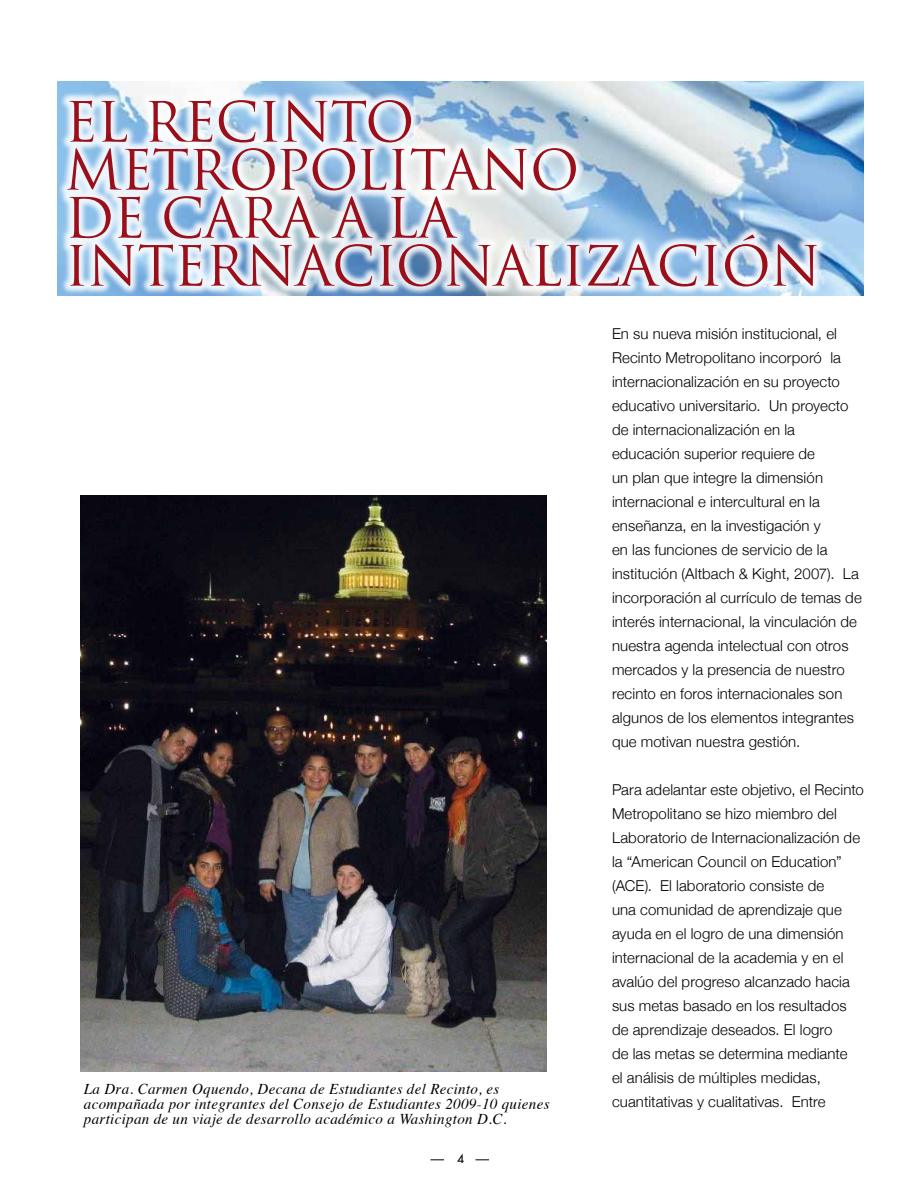
<style>
.page{position:relative;width:918px;height:1188px;background:#fff}
.page>*{position:absolute;margin:0;border:0;box-sizing:border-box;transform-origin:0 0}
.t1{font:54px/48px "Trajan";letter-spacing:-.02em;color:#9a0f1a}
.t2{font:300 15px/24px "Helvetica Neue";letter-spacing:.005em;color:#000}
.t3{font:italic 15px/15px "Times";letter-spacing:.02em;color:#000}
.t4{font:12px "Futura";color:#000}
</style>
<div class="page">
<svg style="left:430px;top:1160px;width:14px;height:1px"></svg>
<svg style="left:476px;top:1160px;width:13px;height:1px"></svg>
<img style="left:57px;top:81px;width:807px;height:214px">
<div style="left:56px;top:89px;width:769px;height:205px;background:#fff;opacity:.86"></div>
<img style="left:81px;top:496px;width:466px;height:576px">
<h1 class="t1" style="left:65px;top:98px;width:758px">EL RECINTO<br>METROPOLITANO<br>DE CARA A LA<br>INTERNACIONALIZACIÓN</h1>
<p class="t3" style="left:84px;top:1081px;width:467px">La Dra. Carmen Oquendo, Decana de Estudiantes del Recinto, es acompañada por integrantes del Consejo de Estudiantes 2009-10 quienes participan de un viaje de desarrollo académico a Washington D.C.</p>
<p class="t4" style="left:457px;top:1151px;width:8px">4</p>
<p class="t2" style="left:612px;top:321px;width:251px">En su nueva misión institucional, el Recinto Metropolitano incorporó la internacionalización en su proyecto educativo universitario. Un proyecto de internacionalización en la educación superior requiere de<br>un plan que integre la dimensión internacional e intercultural en la enseñanza, en la investigación y<br>en las funciones de servicio de la institución (Altbach &amp; Kight, 2007). La incorporación al currículo de temas de interés internacional, la vinculación de nuestra agenda intelectual con otros mercados y la presencia de nuestro recinto en foros internacionales son algunos de los elementos integrantes que motivan nuestra gestión.</p>
<p class="t2" style="left:612px;top:777px;width:253px">Para adelantar este objetivo, el Recinto Metropolitano se hizo miembro del Laboratorio de Internacionalización de la “American Council on Education” (ACE). El laboratorio consiste de<br>una comunidad de aprendizaje que ayuda en el logro de una dimensión internacional de la academia y en el avalúo del progreso alcanzado hacia sus metas basado en los resultados de aprendizaje deseados. El logro<br>de las metas se determina mediante<br>el análisis de múltiples medidas, cuantitativas y cualitativas. Entre</p>
</div>
